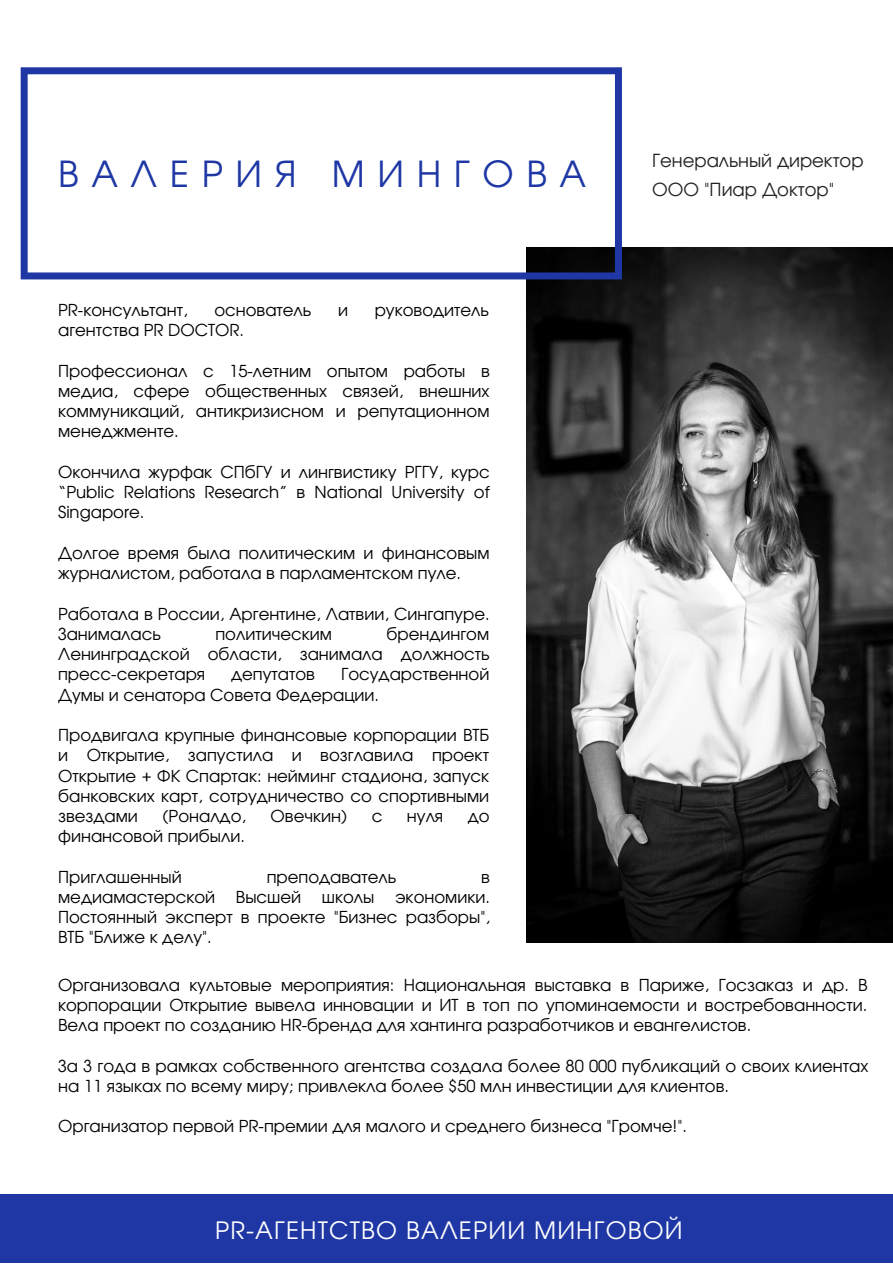
<style>
.page{position:relative;width:893px;height:1264px;background:#fff}
.page>*{position:absolute;margin:0;border:0;box-sizing:border-box;transform-origin:0 0}
.t1{font:36px "Evolventa";letter-spacing:.35em;color:#1e37a5}
.t2{font:24px "Evolventa";letter-spacing:.05em;color:#fff}
.t3{font:18px/29.2px "Evolventa";color:#222}
.t4{font:16.5px/20.2px "Evolventa";color:#000;text-align:justify}
</style>
<div class="page">
<img style="left:526px;top:248px;width:366px;height:695px">
<svg style="left:21px;top:67px;width:601px;height:212px"></svg>
<div style="left:0;top:1194px;width:892px;height:68px;background:#1e37a5"></div>
<h1 class="t1" style="left:58px;top:158px;width:529px">ВАЛЕРИЯ МИНГОВА</h1>
<p class="t3" style="left:652px;top:147px;width:213px">Генеральный директор<br>ООО "Пиар Доктор"</p>
<p class="t4" style="left:58px;top:301px;width:131px">PR-консультант,</p>
<p class="t4" style="left:214px;top:301px;width:98px">основатель</p>
<p class="t4" style="left:338px;top:301px;width:11px">и</p>
<p class="t4" style="left:374px;top:301px;width:116px">руководитель</p>
<p class="t4" style="left:58px;top:321px;width:187px">агентства PR DOCTOR.</p>
<p class="t4" style="left:58px;top:361px;width:433px">Профессионал с 15-летним опытом работы в медиа, сфере общественных связей, внешних коммуникаций, антикризисном и репутационном менеджменте.</p>
<p class="t4" style="left:58px;top:463px;width:433px">Окончила журфак СПбГУ и лингвистику РГГУ, курс “Public Relations Research” в National University of Singapore.</p>
<p class="t4" style="left:58px;top:544px;width:433px">Долгое время была политическим и финансовым журналистом, работала в парламентском пуле.</p>
<p class="t4" style="left:58px;top:604px;width:433px">Работала в России, Аргентине, Латвии, Сингапуре.<br>Занималась</p>
<p class="t4" style="left:58px;top:624px;width:433px;text-indent:328px">брендингом Ленинградской области, занимала должность пресс-секретаря</p>
<p class="t4" style="left:215px;top:624px;width:118px">политическим</p>
<p class="t4" style="left:58px;top:665px;width:432px;text-indent:283px">Государственной<br>Думы и сенатора Совета Федерации.</p>
<p class="t4" style="left:58px;top:726px;width:432px">Продвигала крупные финансовые корпорации ВТБ и Открытие, запустила и возглавила проект Открытие + ФК Спартак: нейминг стадиона, запуск банковских карт, сотрудничество со спортивными звездами</p>
<p class="t4" style="left:231px;top:665px;width:85px">депутатов</p>
<p class="t4" style="left:162px;top:807px;width:85px">(Роналдо,</p>
<p class="t4" style="left:270px;top:807px;width:78px">Овечкин)</p>
<p class="t4" style="left:371px;top:807px;width:12px">с</p>
<p class="t4" style="left:407px;top:807px;width:38px">нуля</p>
<p class="t4" style="left:468px;top:807px;width:23px">до</p>
<p class="t4" style="left:58px;top:827px;width:188px">финансовой прибыли.</p>
<p class="t4" style="left:58px;top:867px;width:125px">Приглашенный</p>
<p class="t4" style="left:267px;top:867px;width:131px">преподаватель</p>
<p class="t4" style="left:481px;top:867px;width:10px">в</p>
<p class="t4" style="left:58px;top:887px;width:158px">медиамастерской</p>
<p class="t4" style="left:236px;top:887px;width:67px">Высшей</p>
<p class="t4" style="left:322px;top:887px;width:54px">школы</p>
<p class="t4" style="left:58px;top:887px;width:433px;text-indent:337px">экономики.<br>Постоянный эксперт в проекте "Бизнес разборы", ВТБ "Ближе к делу".</p>
<p class="t4" style="left:58px;top:975px;width:811px">Организовала культовые мероприятия: Национальная выставка в Париже, Госзаказ и др. В корпорации Открытие вывела инновации и ИТ в топ по упоминаемости и востребованности.<br>Вела проект по созданию HR-бренда для хантинга разработчиков и евангелистов.</p>
<p class="t4" style="left:58px;top:1056px;width:811px">За 3 года в рамках собственного агентства создала более 80 000 публикаций о своих клиентах на 11 языках по всему миру; привлекла более $50 млн инвестиции для клиентов.</p>
<p class="t4" style="left:58px;top:1117px;width:630px">Организатор первой PR-премии для малого и среднего бизнеса "Громче!".</p>
<h2 class="t2" style="left:215px;top:1219px;width:469px">PR-АГЕНТСТВО ВАЛЕРИИ МИНГОВОЙ</h2>
</div>
